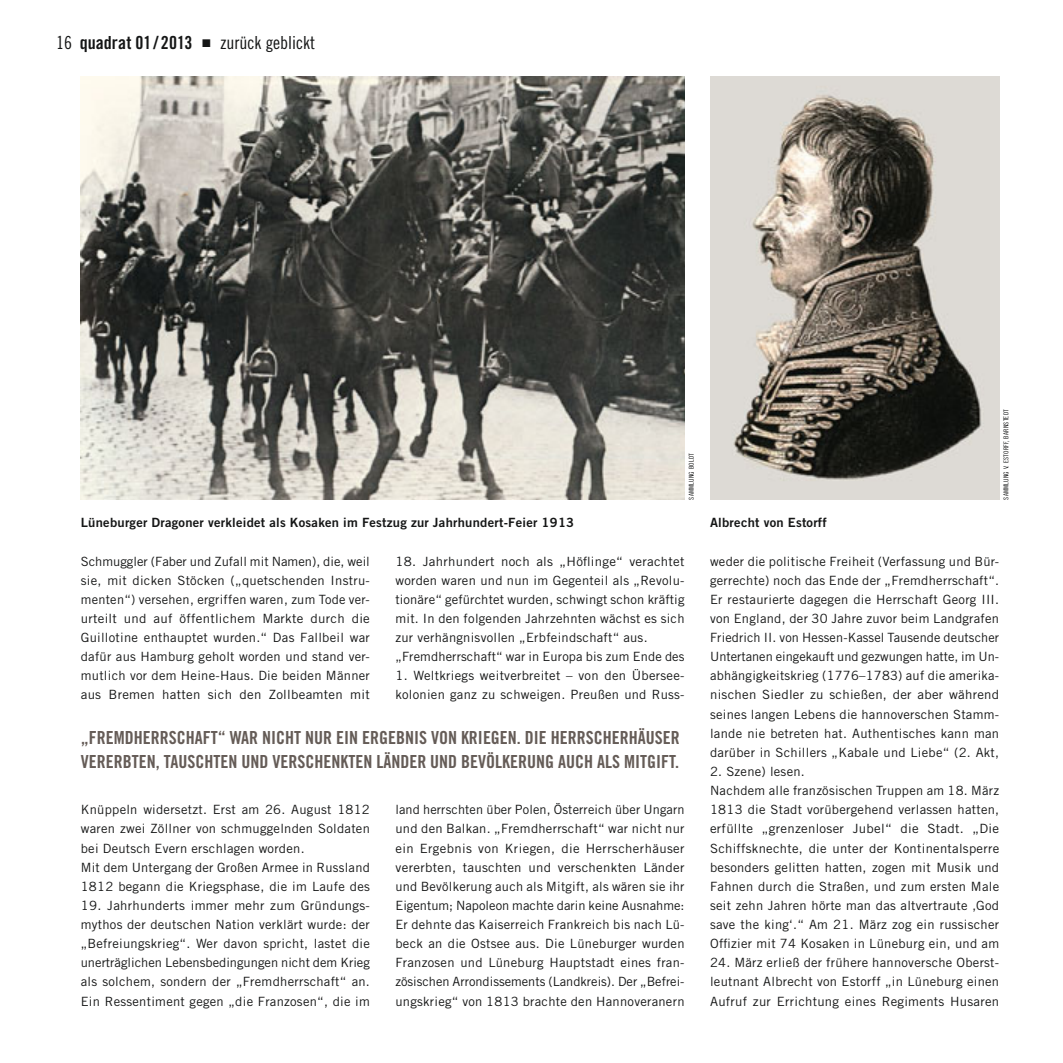
<style>
.page{position:relative;width:1063px;height:1063px;background:#fff}
.page>*{position:absolute;margin:0;border:0;box-sizing:border-box;transform-origin:0 0}
.t1{font:18px/24px "Trade Gothic LT Std Bd Cn 20";color:#655c57}
.t2{font:18px "Trade Gothic LT Std Bd Cn 20";color:#151616}
.t3{font:18px "Trade Gothic LT Std Cn 18";color:#151616}
.t4{font:12.75px/19.2px "Trade Gothic LT Std";letter-spacing:.02em;color:#151616;text-align:justify}
.t5{font:12.75px/19.2px "Trade Gothic LT Std";letter-spacing:.02em;color:#151616;scale:1.04 1}
.t6{font:12.75px "Trade Gothic LT Std Bd 2";letter-spacing:.02em;color:#151616}
.t7{font:6.75px "Trade Gothic LT Std Cn 18";letter-spacing:.03em;color:#151616}
.s1{font-family:"Trade Gothic LT Std Cn 18"}
</style>
<div class="page">
<img style="left:710px;top:77px;width:289px;height:423px">
<img style="left:81px;top:77px;width:604px;height:423px">
<h1 class="t2" style="left:56px;top:36px;width:138px"><span class="s1">16</span> quadrat 01 / 2013</h1>
<h1 class="t3" style="left:220px;top:36px;width:96px">zurück geblickt</h1>
<p class="t7" style="left:689px;top:500px;width:48px;rotate:-90deg">SAMMLUNG BOLDT</p>
<p class="t6" style="left:81px;top:518px;width:495px">Lüneburger Dragoner verkleidet als Kosaken im Festzug zur Jahrhundert-Feier 1913</p>
<p class="t6" style="left:710px;top:518px;width:118px">Albrecht von Estorff</p>
<p class="t7" style="left:1003px;top:500px;width:92px;rotate:-90deg">SAMMLUNG V. ESTORFF, BARNSTEDT</p>
<p class="t4" style="left:81px;top:552px;width:291px">Schmuggler (Faber und Zufall mit Namen), die, weil sie, mit dicken Stöcken („quetschenden Instru&shy;menten“) versehen, ergriffen waren, zum Tode ver&shy;urteilt und auf öffentlichem Markte durch die Guillotine enthauptet wurden.“ Das Fallbeil war dafür aus Hamburg geholt worden und stand ver&shy;mutlich vor dem Heine-Haus. Die beiden Männer aus Bremen hatten sich den Zollbeamten mit</p>
<p class="t5" style="left:395px;top:552px;width:280px">18. Jahrhundert noch als „Höflinge“ verachtet worden waren und nun im Gegenteil als „Revolu&shy;tionäre“ gefürchtet wurden, schwingt schon kräftig mit. In den folgenden Jahrzehnten wächst es sich zur verhängnisvollen „Erbfeindschaft“ aus. „Fremdherrschaft“ war in Europa bis zum Ende des</p>
<p class="t4" style="left:395px;top:667px;width:291px">1. Weltkriegs weitverbreitet – von den Übersee&shy;kolonien ganz zu schweigen. Preußen und Russ-</p>
<h1 class="t1" style="left:81px;top:727px;width:601px">„FREMDHERRSCHAFT“ WAR NICHT NUR EIN ERGEBNIS VON KRIEGEN. DIE HERRSCHERHÄUSER<br>VERERBTEN, TAUSCHTEN UND VERSCHENKTEN LÄNDER UND BEVÖLKERUNG AUCH ALS MITGIFT.</h1>
<p class="t4" style="left:81px;top:801px;width:291px;text-align:left">Knüppeln widersetzt. Erst am 26. August 1812 waren zwei Zöllner von schmuggelnden Soldaten bei Deutsch Evern erschlagen worden.<br>Mit dem Untergang der Großen Armee in Russland 1812 begann die Kriegsphase, die im Laufe des</p>
<p class="t4" style="left:81px;top:897px;width:291px">19. Jahrhunderts immer mehr zum Gründungs&shy;mythos der deutschen Nation verklärt wurde: der „Befreiungskrieg“. Wer davon spricht, lastet die unerträglichen Lebensbedingungen nicht dem Krieg als solchem, sondern der „Fremdherrschaft“ an.<br>Ein Ressentiment gegen „die Franzosen“, die im</p>
<p class="t4" style="left:395px;top:801px;width:291px">land herrschten über Polen, Österreich über Ungarn und den Balkan. „Fremdherrschaft“ war nicht nur ein Ergebnis von Kriegen, die Herrscherhäuser vererbten, tauschten und verschenkten Länder und Bevölkerung auch als Mitgift, als wären sie ihr Eigentum; Napoleon machte darin keine Ausnahme:<br>Er dehnte das Kaiserreich Frankreich bis nach Lü&shy;beck an die Ostsee aus. Die Lüneburger wurden Franzosen und Lüneburg Hauptstadt eines fran&shy;zösischen Arrondissements (Landkreis). Der „Befrei&shy;ungskrieg“ von 1813 brachte den Hannoveranern</p>
<p class="t4" style="left:710px;top:552px;width:291px">weder die politische Freiheit (Verfassung und Bür&shy;gerrechte) noch das Ende der „Fremdherrschaft“.<br>Er restaurierte dagegen die Herrschaft Georg III. von England, der 30 Jahre zuvor beim Landgrafen Friedrich II. von Hessen-Kassel Tausende deutscher Untertanen eingekauft und gezwungen hatte, im Un&shy;abhängigkeitskrieg (1776–1783) auf die amerika&shy;nischen Siedler zu schießen, der aber während seines langen Lebens die hannoverschen Stamm&shy;lande nie betreten hat. Authentisches kann man darüber in Schillers „Kabale und Liebe“ (2. Akt,</p>
<p class="t4" style="left:710px;top:763px;width:291px;text-align:left">2. Szene) lesen.<br>Nachdem alle französischen Truppen am 18. März 1813 die Stadt vorübergehend verlassen hatten, erfüllte „grenzenloser Jubel“ die Stadt. „Die Schiffsknechte, die unter der Kontinentalsperre besonders gelitten hatten, zogen mit Musik und Fahnen durch die Straßen, und zum ersten Male seit zehn Jahren hörte man das altvertraute ‚God save the king‘.“ Am 21. März zog ein russischer Offizier mit 74 Kosaken in Lüneburg ein, und am</p>
<p class="t4" style="left:710px;top:954px;width:291px">24. März erließ der frühere hannoversche Oberst&shy;leutnant Albrecht von Estorff „in Lüneburg einen Aufruf zur Errichtung eines Regiments Husaren</p>
</div>
